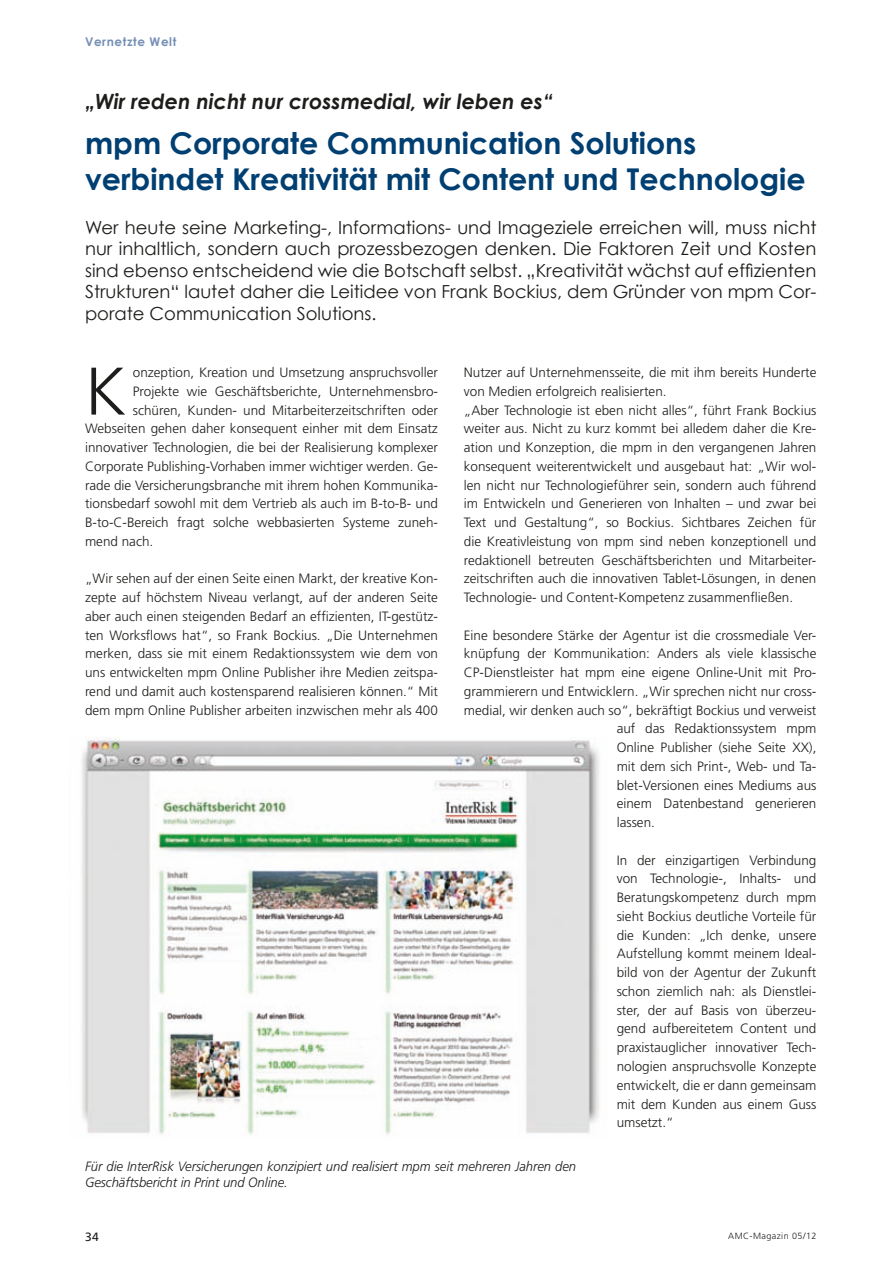
<style>
.page{position:relative;width:893px;height:1263px;background:#fff}
.page>*{position:absolute;margin:0;border:0;box-sizing:border-box;transform-origin:0 0}
.t1{font:300 67.2px "Frutiger";color:#1d1d1b}
.t2{font:700 30px/36px "Century Gothic";color:#003f72}
.t3{font:italic 700 21px "Century Gothic";color:#1d1d1b}
.t4{font:18px/21.6px "Century Gothic";color:#1d1d1b;text-align:justify}
.t5{font:300 13.5px/18.8px "Frutiger";color:#1d1d1b;text-align:justify}
.t6{font:italic 300 13.5px/16.2px "Frutiger";letter-spacing:-.005em;color:#1d1d1b}
.t7{font:700 12px "Century Gothic";letter-spacing:.05em;color:#768fb5}
.t8{font:12px "Frutiger";color:#1d1d1b}
.t9{font:300 9px "Frutiger";letter-spacing:.05em;color:#1d1d1b}
</style>
<div class="page">
<img style="left:81px;top:737px;width:519px;height:398px">
<p class="t7" style="left:85px;top:34px;width:93px">Vernetzte Welt</p>
<h3 class="t3" style="left:85px;top:88px;width:469px">„Wir reden nicht nur crossmedial, wir leben es“</h3>
<h2 class="t2" style="left:85px;top:125px;width:722px">mpm Corporate Communication Solutions verbindet Kreativität mit Content und Technologie</h2>
<p class="t4" style="left:85px;top:216px;width:733px">Wer heute seine Marketing-, Informations- und Imageziele erreichen will, muss nicht nur inhaltlich, sondern auch prozessbezogen denken. Die Faktoren Zeit und Kosten sind ebenso entscheidend wie die Botschaft selbst. „Kreativität wächst auf effizienten Strukturen“ lautet daher die Leitidee von Frank Bockius, dem Gründer von mpm Cor&shy;porate Communication Solutions.</p>
<p class="t5" style="left:464px;top:363px;width:354px;text-align:left">Nutzer auf Unternehmensseite, die mit ihm bereits Hunderte von Medien erfolgreich realisierten.<br>„Aber Technologie ist eben nicht alles“, führt Frank Bockius weiter aus. Nicht zu kurz kommt bei alledem daher die Kre&shy;ation und Konzeption, die mpm in den vergangenen Jahren konsequent weiterentwickelt und ausgebaut hat: „Wir wol&shy;len nicht nur Technologieführer sein, sondern auch führend im Entwickeln und Generieren von Inhalten – und zwar bei Text und Gestaltung“, so Bockius. Sichtbares Zeichen für die Kreativleistung von mpm sind neben konzeptionell und redaktionell betreuten Geschäftsberichten und Mitarbeiter&shy;zeitschriften auch die innovativen Tablet-Lösungen, in denen Technologie- und Content-Kompetenz zusammenfließen.</p>
<p class="t5" style="left:464px;top:625px;width:354px">Eine besondere Stärke der Agentur ist die crossmediale Ver-</p>
<p class="t5" style="left:464px;top:644px;width:354px">knüpfung der Kommunikation: Anders als viele klassische</p>
<p class="t5" style="left:464px;top:663px;width:354px">CP-Dienstleister hat mpm eine eigene Online-Unit mit Pro-</p>
<p class="t5" style="left:464px;top:682px;width:354px">grammierern und Entwicklern. „Wir sprechen nicht nur cross-</p>
<p class="t5" style="left:464px;top:701px;width:354px">medial, wir denken auch so“, bekräftigt Bockius und verweist</p>
<p class="t5" style="left:617px;top:719px;width:201px">auf das Redaktionssystem mpm</p>
<p class="t5" style="left:617px;top:738px;width:201px">Online Publisher (siehe Seite XX),</p>
<p class="t5" style="left:617px;top:757px;width:201px">mit dem sich Print-, Web- und Ta-</p>
<p class="t5" style="left:617px;top:776px;width:201px">blet-Versionen eines Mediums aus</p>
<p class="t5" style="left:617px;top:794px;width:201px">einem Datenbestand generieren</p>
<p class="t5" style="left:617px;top:813px;width:40px">lassen.</p>
<p class="t5" style="left:617px;top:851px;width:201px">In der einzigartigen Verbindung von Technologie-, Inhalts- und Beratungskompetenz durch mpm sieht Bockius deutliche Vorteile für die Kunden: „Ich denke, unsere Aufstellung kommt meinem Ideal&shy;bild von der Agentur der Zukunft schon ziemlich nah: als Dienstlei&shy;ster, der auf Basis von überzeu&shy;gend aufbereitetem Content und praxistauglicher innovativer Tech&shy;nologien anspruchsvolle Konzepte entwickelt, die er dann gemeinsam mit dem Kunden aus einem Guss umsetzt.“</p>
<p class="t6" style="left:85px;top:1158px;width:493px">Für die InterRisk Versicherungen konzipiert und realisiert mpm seit mehreren Jahren den<br>Geschäftsbericht in Print und Online.</p>
<h1 class="t1" style="left:85px;top:353px;width:43px">K</h1>
<p class="t5" style="left:133px;top:363px;width:307px">onzeption, Kreation und Umsetzung anspruchsvoller</p>
<p class="t5" style="left:133px;top:382px;width:307px">Projekte wie Geschäftsberichte, Unternehmensbro-</p>
<p class="t5" style="left:133px;top:400px;width:307px">schüren, Kunden- und Mitarbeiterzeitschriften oder</p>
<p class="t5" style="left:85px;top:419px;width:354px">Webseiten gehen daher konsequent einher mit dem Einsatz</p>
<p class="t5" style="left:85px;top:438px;width:354px">innovativer Technologien, die bei der Realisierung komplexer</p>
<p class="t5" style="left:85px;top:457px;width:354px">Corporate Publishing-Vorhaben immer wichtiger werden. Ge-</p>
<p class="t5" style="left:85px;top:475px;width:354px">rade die Versicherungsbranche mit ihrem hohen Kommunika-</p>
<p class="t5" style="left:85px;top:494px;width:354px">tionsbedarf sowohl mit dem Vertrieb als auch im B-to-B- und</p>
<p class="t5" style="left:85px;top:513px;width:354px">B-to-C-Bereich fragt solche webbasierten Systeme zuneh-</p>
<p class="t5" style="left:85px;top:532px;width:70px">mend nach.</p>
<p class="t5" style="left:85px;top:569px;width:354px">„Wir sehen auf der einen Seite einen Markt, der kreative Kon&shy;zepte auf höchstem Niveau verlangt, auf der anderen Seite aber auch einen steigenden Bedarf an effizienten, IT-gestütz&shy;ten Worksflows hat“, so Frank Bockius. „Die Unternehmen merken, dass sie mit einem Redaktionssystem wie dem von uns entwickelten mpm Online Publisher ihre Medien zeitspa&shy;rend und damit auch kostensparend realisieren können.“ Mit dem mpm Online Publisher arbeiten inzwischen mehr als 400</p>
<p class="t8" style="left:85px;top:1230px;width:15px">34</p>
<p class="t9" style="left:728px;top:1230px;width:90px">AMC-Magazin 05/12</p>
</div>
